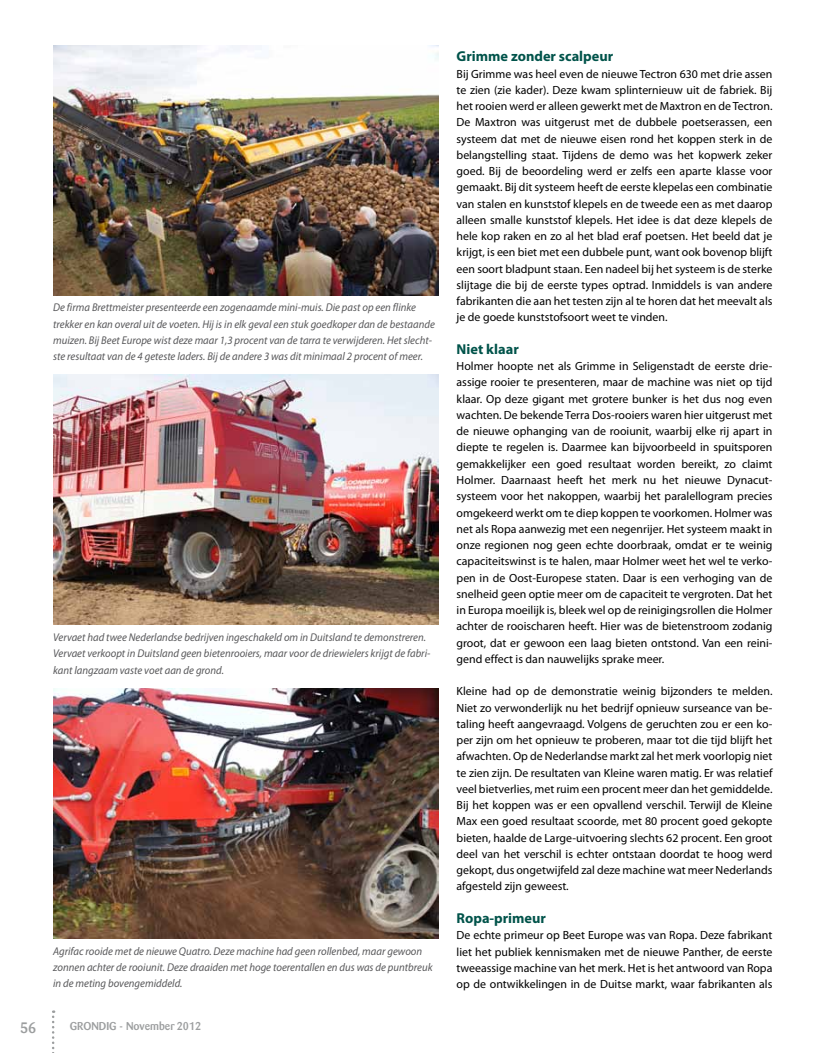
<style>
.page{position:relative;width:815px;height:1053px;background:#fff}
.page>*{position:absolute;margin:0;border:0;box-sizing:border-box;transform-origin:0 0}
.t1{font:500 15px "Barmeno Pro";color:#9c9e9f}
.t2{font:700 14.38px "Myriad Pro";color:#00534a}
.t3{font:11.88px/16.2px "Myriad Pro";color:#000;text-align:justify}
.t4{font:italic 11.25px/16.2px "Myriad Pro";color:#58585a;scale:.95 1}
.t5{font:500 11.25px "Barmeno Pro";color:#9c9e9f}
</style>
<div class="page">
<svg style="left:52px;top:1010px;width:2px;height:43px"></svg>
<img style="left:53px;top:45px;width:386px;height:250px">
<img style="left:53px;top:374px;width:386px;height:250px">
<img style="left:53px;top:688px;width:386px;height:250px">
<p class="t4" style="left:53px;top:299px;width:403px">De firma Brettmeister presenteerde een zogenaamde mini-muis. Die past op een flinke trekker en kan overal uit de voeten. Hij is in elk geval een stuk goedkoper dan de bestaande muizen. Bij Beet Europe wist deze maar 1,3 procent van de tarra te verwijderen. Het slecht&shy;ste resultaat van de 4 geteste laders. Bij de andere 3 was dit minimaal 2 procent of meer.</p>
<p class="t4" style="left:53px;top:629px;width:399px">Vervaet had twee Nederlandse bedrijven ingeschakeld om in Duitsland te demonstreren.<br>Vervaet verkoopt in Duitsland geen bietenrooiers, maar voor de driewielers krijgt de fabri&shy;kant langzaam vaste voet aan de grond.</p>
<p class="t4" style="left:53px;top:942px;width:401px">Agrifac rooide met de nieuwe Quatro. Deze machine had geen rollenbed, maar gewoon zonnen achter de rooiunit. Deze draaiden met hoge toerentallen en dus was de puntbreuk in de meting bovengemiddeld.</p>
<p class="t1" style="left:20px;top:1017px;width:18px">56</p>
<p class="t5" style="left:70px;top:1018px;width:133px">GRONDIG - November 2012</p>
<p class="t2" style="left:457px;top:47px;width:158px">Grimme zonder scalpeur</p>
<p class="t3" style="left:457px;top:65px;width:317px">Bij Grimme was heel even de nieuwe Tectron 630 met drie assen te zien (zie kader). Deze kwam splinternieuw uit de fabriek. Bij het rooien werd er alleen gewerkt met de Maxtron en de Tectron.<br>De Maxtron was uitgerust met de dubbele poetserassen, een systeem dat met de nieuwe eisen rond het koppen sterk in de belangstelling staat. Tijdens de demo was het kopwerk zeker goed. Bij de beoordeling werd er zelfs een aparte klasse voor gemaakt. Bij dit systeem heeft de eerste klepelas een combinatie van stalen en kunststof klepels en de tweede een as met daarop alleen smalle kunststof klepels. Het idee is dat deze klepels de hele kop raken en zo al het blad eraf poetsen. Het beeld dat je krijgt, is een biet met een dubbele punt, want ook bovenop blijft een soort bladpunt staan. Een nadeel bij het systeem is de sterke slijtage die bij de eerste types optrad. Inmiddels is van andere fabrikanten die aan het testen zijn al te horen dat het meevalt als je de goede kunststofsoort weet te vinden.</p>
<p class="t2" style="left:457px;top:340px;width:64px">Niet klaar</p>
<p class="t3" style="left:457px;top:358px;width:317px">Holmer hoopte net als Grimme in Seligenstadt de eerste drie&shy;assige rooier te presenteren, maar de machine was niet op tijd klaar. Op deze gigant met grotere bunker is het dus nog even wachten. De bekende Terra Dos-rooiers waren hier uitgerust met de nieuwe ophanging van de rooiunit, waarbij elke rij apart in diepte te regelen is. Daarmee kan bijvoorbeeld in spuitsporen gemakkelijker een goed resultaat worden bereikt, zo claimt Holmer. Daarnaast heeft het merk nu het nieuwe Dynacut&shy;systeem voor het nakoppen, waarbij het paralellogram precies omgekeerd werkt om te diep koppen te voorkomen. Holmer was net als Ropa aanwezig met een negenrijer. Het systeem maakt in onze regionen nog geen echte doorbraak, omdat er te weinig capaciteitswinst is te halen, maar Holmer weet het wel te verko&shy;pen in de Oost-Europese staten. Daar is een verhoging van de snelheid geen optie meer om de capaciteit te vergroten. Dat het in Europa moeilijk is, bleek wel op de reinigingsrollen die Holmer achter de rooischaren heeft. Hier was de bietenstroom zodanig groot, dat er gewoon een laag bieten ontstond. Van een reini&shy;gend effect is dan nauwelijks sprake meer.</p>
<p class="t3" style="left:457px;top:683px;width:317px">Kleine had op de demonstratie weinig bijzonders te melden.<br>Niet zo verwonderlijk nu het bedrijf opnieuw surseance van be&shy;taling heeft aangevraagd. Volgens de geruchten zou er een ko&shy;per zijn om het opnieuw te proberen, maar tot die tijd blijft het afwachten. Op de Nederlandse markt zal het merk voorlopig niet te zien zijn. De resultaten van Kleine waren matig. Er was relatief veel bietverlies, met ruim een procent meer dan het gemiddelde.<br>Bij het koppen was er een opvallend verschil. Terwijl de Kleine Max een goed resultaat scoorde, met 80 procent goed gekopte bieten, haalde de Large-uitvoering slechts 62 procent. Een groot deel van het verschil is echter ontstaan doordat te hoog werd gekopt, dus ongetwijfeld zal deze machine wat meer Nederlands afgesteld zijn geweest.</p>
<p class="t2" style="left:457px;top:908px;width:91px">Ropa-primeur</p>
<p class="t3" style="left:457px;top:926px;width:317px">De echte primeur op Beet Europe was van Ropa. Deze fabrikant liet het publiek kennismaken met de nieuwe Panther, de eerste tweeassige machine van het merk. Het is het antwoord van Ropa op de ontwikkelingen in de Duitse markt, waar fabrikanten als</p>
</div>
